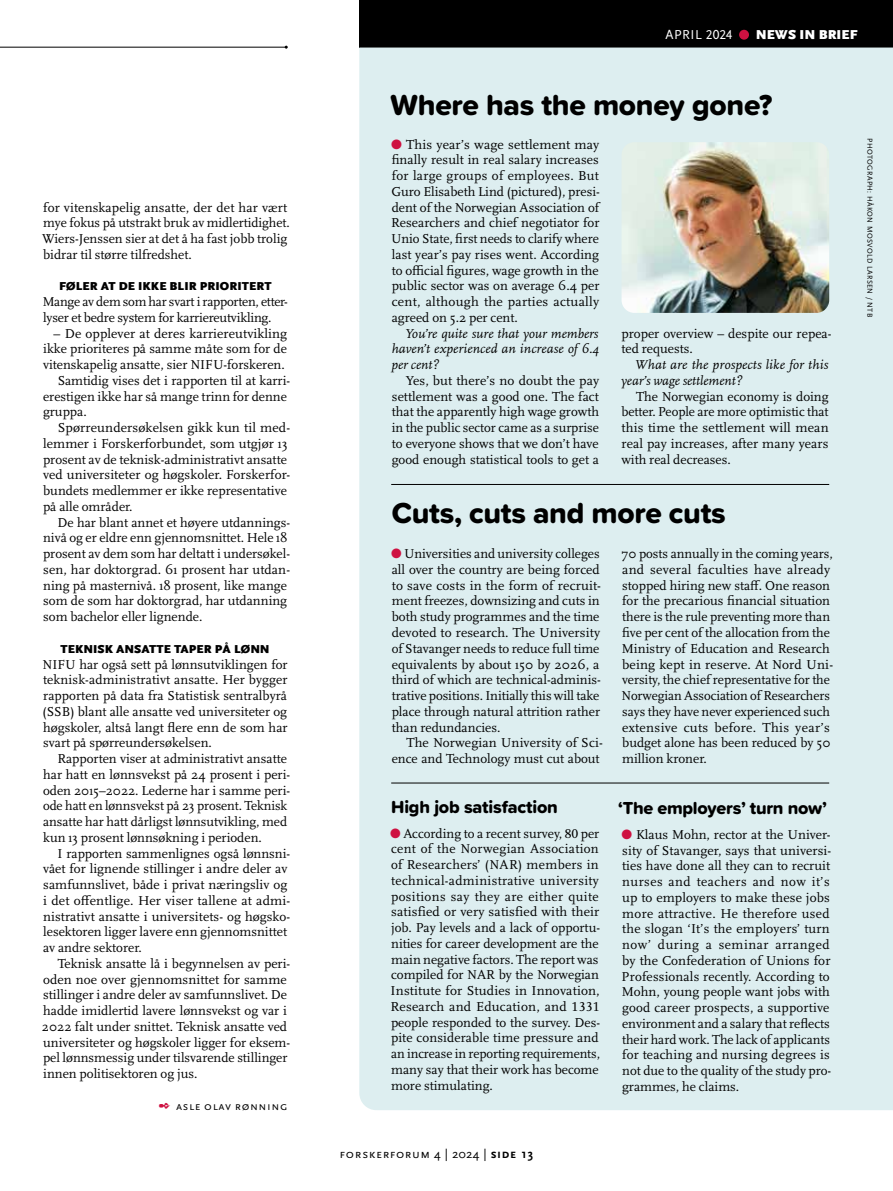
<style>
.page{position:relative;width:893px;height:1191px;background:#fff}
.page>*{position:absolute;margin:0;border:0;box-sizing:border-box;transform-origin:0 0}
.t1{font:30px "Proxima Soft Extrabld";letter-spacing:-.01em;color:#000}
.t2{font:18px "Proxima Soft Extrabld";letter-spacing:-.01em;color:#000}
.t3{font:13.5px/15.8px "Scala OT";color:#000}
.t4{font:italic 13.5px/15.8px "Scala OT";letter-spacing:.005em;color:#000;text-align:justify}
.t5{font:900 13.5px "Scala Sans OT";letter-spacing:.01em;color:#fff}
.t6{font:13.5px "Scala Sans OT";letter-spacing:.04em;color:#fff}
.t7{font:12.75px "Scala Sans OT";letter-spacing:.04em;color:#000}
.t8{font:900 12px "Scala Sans OT";letter-spacing:.01em;color:#000}
.t9{font:12px "Scala Sans OT";letter-spacing:.05em;color:#000}
.t10{font:7.5px "Scala Sans OT";letter-spacing:.05em;color:#000}
.s1{color:#ce1141}
.s2{font-weight:700}
</style>
<div class="page">
<div style="left:359px;top:0;width:534px;height:48px;background:#000"></div>
<div style="left:739px;top:30px;width:10px;height:10px;background:#ce1141;border-radius:50%"></div>
<div style="left:359px;top:48px;width:534px;height:1062px;background:#ddeef0"></div>
<hr style="left:391px;top:484px;width:438px;height:1px;background:#000">
<hr style="left:391px;top:782px;width:438px;height:1px;background:#000">
<img style="left:621px;top:142px;width:208px;height:171px">
<hr style="left:0;top:47px;width:286px;height:1px;background:#000">
<p class="t3" style="left:42px;top:199px;width:249px">for vitenskapelig ansatte, der det har vært mye fokus på utstrakt bruk av midlertidighet.<br>Wiers-Jenssen sier at det å ha fast jobb trolig bidrar til større tilfredshet.</p>
<p class="t8" style="left:59px;top:280px;width:214px">FØLER AT DE IKKE BLIR PRIORITERT</p>
<p class="t3" style="left:43px;top:294px;width:247px">Mange av dem som har svart i rapporten, etter&shy;lyser et bedre system for karriereutvikling.</p>
<p class="t3" style="left:53px;top:325px;width:235px">− De opplever at deres karriereutvikling</p>
<p class="t3" style="left:43px;top:341px;width:245px">ikke prioriteres på samme måte som for de</p>
<p class="t3" style="left:43px;top:357px;width:243px">vitenskapelig ansatte, sier NIFU-forskeren.</p>
<p class="t3" style="left:58px;top:373px;width:234px">Samtidig vises det i rapporten til at karri-</p>
<p class="t3" style="left:43px;top:388px;width:245px">erestigen ikke har så mange trinn for denne</p>
<p class="t3" style="left:43px;top:404px;width:45px">gruppa.</p>
<p class="t3" style="left:58px;top:420px;width:234px">Spørreundersøkelsen gikk kun til med-</p>
<p class="t3" style="left:43px;top:436px;width:246px">lemmer i Forskerforbundet, som utgjør 13</p>
<p class="t3" style="left:43px;top:451px;width:245px">prosent av de teknisk-administrativt ansatte</p>
<p class="t3" style="left:43px;top:467px;width:249px">ved universiteter og høgskoler. Forskerfor-</p>
<p class="t3" style="left:43px;top:483px;width:245px">bundets medlemmer er ikke representative</p>
<p class="t3" style="left:43px;top:499px;width:91px">på alle områder.</p>
<p class="t3" style="left:58px;top:514px;width:233px">De har blant annet et høyere utdannings-</p>
<p class="t3" style="left:43px;top:530px;width:246px">nivå og er eldre enn gjennomsnittet. Hele 18</p>
<p class="t3" style="left:43px;top:546px;width:249px">prosent av dem som har deltatt i undersøkel-</p>
<p class="t3" style="left:43px;top:562px;width:248px">sen, har doktorgrad. 61 prosent har utdan-</p>
<p class="t3" style="left:43px;top:577px;width:245px">ning på masternivå. 18 prosent, like mange</p>
<p class="t3" style="left:43px;top:593px;width:245px">som de som har doktorgrad, har utdanning</p>
<p class="t3" style="left:43px;top:609px;width:161px">som bachelor eller lignende.</p>
<p class="t8" style="left:60px;top:642px;width:211px">TEKNISK ANSATTE TAPER PÅ LØNN</p>
<p class="t3" style="left:43px;top:656px;width:247px;text-align:justify">NIFU har også sett på lønnsutviklingen for teknisk-administrativt ansatte. Her bygger rapporten på data fra Statistisk sentralbyrå (SSB) blant alle ansatte ved universiteter og høgskoler, altså langt flere enn de som har svart på spørreundersøkelsen.</p>
<p class="t3" style="left:43px;top:751px;width:249px;text-indent:15px">Rapporten viser at administrativt ansatte har hatt en lønnsvekst på 24 prosent i peri&shy;oden 2015–2022. Lederne har i samme peri&shy;ode hatt en lønnsvekst på 23 prosent. Teknisk ansatte har hatt dårligst lønnsutvikling, med kun 13 prosent lønnsøkning i perioden.</p>
<p class="t3" style="left:43px;top:845px;width:249px;text-indent:15px">I rapporten sammenlignes også lønnsni&shy;vået for lignende stillinger i andre deler av samfunnslivet, både i privat næringsliv og i det offentlige. Her viser tallene at admi&shy;nistrativt ansatte i universitets- og høgsko&shy;lesektoren ligger lavere enn gjennomsnittet av andre sektorer.</p>
<p class="t3" style="left:42px;top:955px;width:250px;text-indent:16px">Teknisk ansatte lå i begynnelsen av peri&shy;oden noe over gjennomsnittet for samme stillinger i andre deler av samfunnslivet. De hadde imidlertid lavere lønnsvekst og var i 2022 falt under snittet. Teknisk ansatte ved universiteter og høgskoler ligger for eksem&shy;pel lønnsmessig under tilsvarende stillinger innen politisektoren og jus.</p>
<p class="t9" style="left:159px;top:1099px;width:130px"><span class="s1">✒</span> Asle Olav Rønning</p>
<p class="t6" style="left:665px;top:27px;width:68px">APRIL 2024</p>
<p class="t5" style="left:756px;top:27px;width:103px">NEWS IN BRIEF</p>
<h1 class="t1" style="left:390px;top:82px;width:384px">Where has the money gone?</h1>
<p class="t3" style="left:391px;top:136px;width:211px"><span class="s1">●</span> This year’s wage settlement may finally result in real salary increases for large groups of employees. But Guro Elisabeth Lind (pictured), presi&shy;dent of the Norwegian Association of Researchers and chief negotiator for Unio State, first needs to clarify where last year’s pay rises went. According to official figures, wage growth in the public sector was on average 6.4 per cent, although the parties actually agreed on 5.2 per cent.</p>
<p class="t4" style="left:392px;top:326px;width:209px;text-indent:13px">You’re quite sure that your members haven’t experienced an increase of 6.4 per cent?</p>
<p class="t3" style="left:392px;top:373px;width:209px;text-align:justify;text-indent:14px">Yes, but there’s no doubt the pay settlement was a good one. The fact that the apparently high wage growth in the public sector came as a surprise to everyone shows that we don’t have good enough statistical tools to get a</p>
<p class="t3" style="left:621px;top:325px;width:212px">proper overview – despite our repea&shy;ted requests.</p>
<p class="t4" style="left:621px;top:357px;width:209px;text-indent:13px">What are the prospects like for this year’s wage settlement?</p>
<p class="t3" style="left:621px;top:388px;width:209px;text-align:justify;text-indent:15px">The Norwegian economy is doing better. People are more optimistic that this time the settlement will mean real pay increases, after many years with real decreases.</p>
<h1 class="t1" style="left:392px;top:490px;width:336px">Cuts, cuts and more cuts</h1>
<p class="t3" style="left:391px;top:546px;width:211px;text-align:justify"><span class="s1">●</span> Universities and university colleges all over the country are being forced to save costs in the form of recruit&shy;ment freezes, downsizing and cuts in both study programmes and the time devoted to research. The University of Stavanger needs to reduce full time equivalents by about 150 by 2026, a third of which are technical-adminis&shy;trative positions. Initially this will take place through natural attrition rather than redundancies.</p>
<p class="t3" style="left:392px;top:735px;width:213px;text-align:right">The Norwegian University of Sci&shy;ence and Technology must cut about</p>
<p class="t3" style="left:622px;top:546px;width:213px">70 posts annually in the coming years, and several faculties have already stopped hiring new staff. One reason for the precarious financial situation there is the rule preventing more than five per cent of the allocation from the Ministry of Education and Research being kept in reserve. At Nord Uni&shy;versity, the chief representative for the Norwegian Association of Researchers says they have never experienced such extensive cuts before. This year’s budget alone has been reduced by 50 million kroner.</p>
<h2 class="t2" style="left:391px;top:793px;width:168px">High job satisfaction</h2>
<p class="t3" style="left:390px;top:825px;width:211px;text-align:justify"><span class="s1">●</span> According to a recent survey, 80 per cent of the Norwegian Association of Researchers’ (NAR) members in technical-administrative university positions say they are either quite satisfied or very satisfied with their job. Pay levels and a lack of opportu&shy;nities for career development are the main negative factors. The report was compiled for NAR by the Norwegian Institute for Studies in Innovation, Research and Education, and 1331 people responded to the survey. Des&shy;pite considerable time pressure and an increase in reporting requirements, many say that their work has become more stimulating.</p>
<h2 class="t2" style="left:618px;top:794px;width:210px">‘The employers’ turn now’</h2>
<p class="t3" style="left:621px;top:826px;width:211px"><span class="s1">●</span> Klaus Mohn, rector at the Univer&shy;sity of Stavanger, says that universi&shy;ties have done all they can to recruit nurses and teachers and now it’s up to employers to make these jobs more attractive. He therefore used the slogan ‘It’s the employers’ turn now’ during a seminar arranged by the Confederation of Unions for Professionals recently. According to Mohn, young people want jobs with good career prospects, a supportive environment and a salary that reflects their hard work. The lack of applicants for teaching and nursing degrees is not due to the quality of the study pro&shy;grammes, he claims.</p>
<p class="t7" style="left:339px;top:1146px;width:196px">forskerforum 4 | 2024 | <span class="s2">side 13</span></p>
<p class="t10" style="left:874px;top:138px;width:181px;rotate:90deg">PHOTOGRAPH: HÅKON MOSVOLD LARSEN / NTB</p>
</div>
